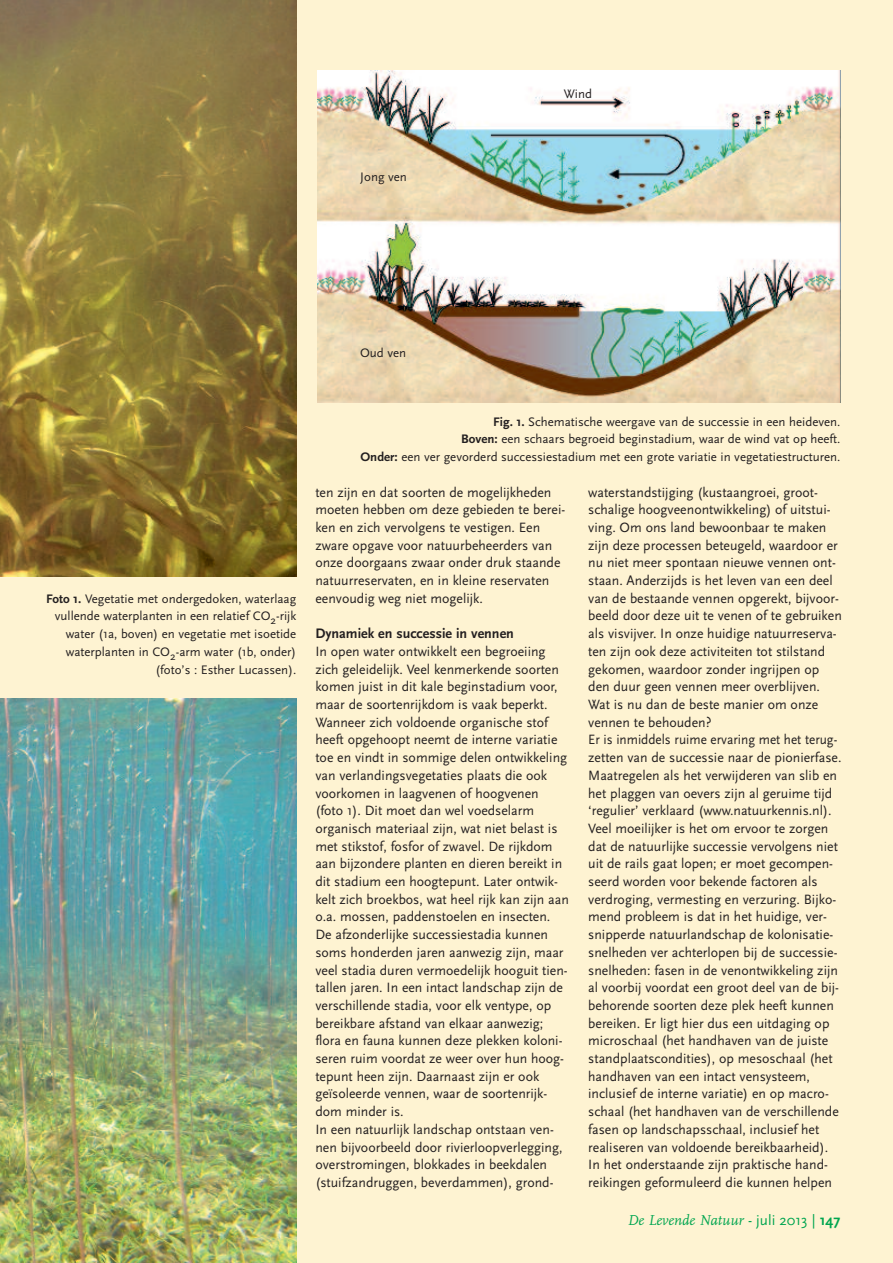
<style>
.page{position:relative;width:893px;height:1263px;background:#fef3d2}
.page>*{position:absolute;margin:0;border:0;box-sizing:border-box;transform-origin:0 0}
.t1{font:italic 15px "FF Scala";color:#00a54f}
.t2{font:700 14.4px "Scala Sans";color:#231f20}
.t3{font:14.1px/17.7px "Scala Sans";color:#231f20}
.t4{font:12.9px/17.7px "Scala Sans";color:#231f20;text-align:right}
.s1{font-weight:700}
.s2{font-family:"Scala Sans";font-style:normal}
.s3{font-family:"Scala Sans";font-weight:700;font-style:normal}
</style>
<div class="page">
<img style="left:0;top:0;width:296px;height:577px">
<img style="left:0;top:699px;width:296px;height:564px">
<img style="left:317px;top:71px;width:523px;height:331px">
<p class="t4" style="left:360px;top:167px;width:48px">Jong ven</p>
<p class="t4" style="left:564px;top:84px;width:30px">Wind</p>
<p class="t4" style="left:360px;top:344px;width:48px">Oud ven</p>
<p class="t4" style="left:46px;top:589px;width:252px"><span class="s1">Foto 1.</span> Vegetatie met ondergedoken, waterlaag vullende waterplanten in een relatief CO<sub>2</sub>-rijk water (1a, boven) en vegetatie met isoetide waterplanten in CO<sub>2</sub>-arm water (1b, onder) (foto’s : Esther Lucassen).</p>
<p class="t4" style="left:360px;top:412px;width:481px"><span class="s1">Fig. 1.</span> Schematische weergave van de successie in een heideven.<br><span class="s1">Boven:</span> een schaars begroeid beginstadium, waar de wind vat op heeft.<br><span class="s1">Onder:</span> een ver gevorderd successiestadium met een grote variatie in vegetatiestructuren.</p>
<p class="t3" style="left:315px;top:483px;width:251px">ten zijn en dat soorten de mogelijkheden moeten hebben om deze gebieden te berei&shy;ken en zich vervolgens te vestigen. Een zware opgave voor natuurbeheerders van onze doorgaans zwaar onder druk staande natuurreservaten, en in kleine reservaten eenvoudig weg niet mogelijk.</p>
<p class="t2" style="left:315px;top:625px;width:200px">Dynamiek en successie in vennen</p>
<p class="t3" style="left:315px;top:642px;width:255px">In open water ontwikkelt een begroeiing zich geleidelijk. Veel kenmerkende soorten komen juist in dit kale beginstadium voor, maar de soortenrijkdom is vaak beperkt.<br>Wanneer zich voldoende organische stof heeft opgehoopt neemt de interne variatie toe en vindt in sommige delen ontwikkeling van verlandingsvegetaties plaats die ook voorkomen in laagvenen of hoogvenen (foto 1). Dit moet dan wel voedselarm organisch materiaal zijn, wat niet belast is met stikstof, fosfor of zwavel. De rijkdom aan bijzondere planten en dieren bereikt in dit stadium een hoogtepunt. Later ontwik&shy;kelt zich broekbos, wat heel rijk kan zijn aan o.a. mossen, paddenstoelen en insecten.<br>De afzonderlijke successiestadia kunnen soms honderden jaren aanwezig zijn, maar veel stadia duren vermoedelijk hooguit tien&shy;tallen jaren. In een intact landschap zijn de verschillende stadia, voor elk ventype, op bereikbare afstand van elkaar aanwezig; flora en fauna kunnen deze plekken koloni&shy;seren ruim voordat ze weer over hun hoog&shy;tepunt heen zijn. Daarnaast zijn er ook geïsoleerde vennen, waar de soortenrijk&shy;dom minder is.<br>In een natuurlijk landschap ontstaan ven&shy;nen bijvoorbeeld door rivierloopverlegging, overstromingen, blokkades in beekdalen (stuifzandruggen, beverdammen), grond-</p>
<p class="t3" style="left:588px;top:483px;width:255px">waterstandstijging (kustaangroei, groot&shy;schalige hoogveenontwikkeling) of uitstui&shy;ving. Om ons land bewoonbaar te maken zijn deze processen beteugeld, waardoor er nu niet meer spontaan nieuwe vennen ont&shy;staan. Anderzijds is het leven van een deel van de bestaande vennen opgerekt, bijvoor&shy;beeld door deze uit te venen of te gebruiken als visvijver. In onze huidige natuurreserva&shy;ten zijn ook deze activiteiten tot stilstand gekomen, waardoor zonder ingrijpen op den duur geen vennen meer overblijven.<br>Wat is nu dan de beste manier om onze vennen te behouden?<br>Er is inmiddels ruime ervaring met het terug&shy;zetten van de successie naar de pionierfase.<br>Maatregelen als het verwijderen van slib en het plaggen van oevers zijn al geruime tijd ‘regulier’ verklaard (www.natuurkennis.nl).<br>Veel moeilijker is het om ervoor te zorgen dat de natuurlijke successie vervolgens niet uit de rails gaat lopen; er moet gecompen&shy;seerd worden voor bekende factoren als verdroging, vermesting en verzuring. Bijko&shy;mend probleem is dat in het huidige, ver&shy;snipperde natuurlandschap de kolonisatie&shy;snelheden ver achterlopen bij de successie&shy;snelheden: fasen in de venontwikkeling zijn al voorbij voordat een groot deel van de bij&shy;behorende soorten deze plek heeft kunnen bereiken. Er ligt hier dus een uitdaging op microschaal (het handhaven van de juiste standplaatscondities), op mesoschaal (het handhaven van een intact vensysteem, inclusief de interne variatie) en op macro&shy;schaal (het handhaven van de verschillende fasen op landschapsschaal, inclusief het realiseren van voldoende bereikbaarheid).<br>In het onderstaande zijn praktische hand&shy;reikingen geformuleerd die kunnen helpen</p>
<p class="t1" style="left:627px;top:1211px;width:214px">De Levende Natuur <span class="s2">- juli 2013 |</span> <span class="s3">147</span></p>
</div>
